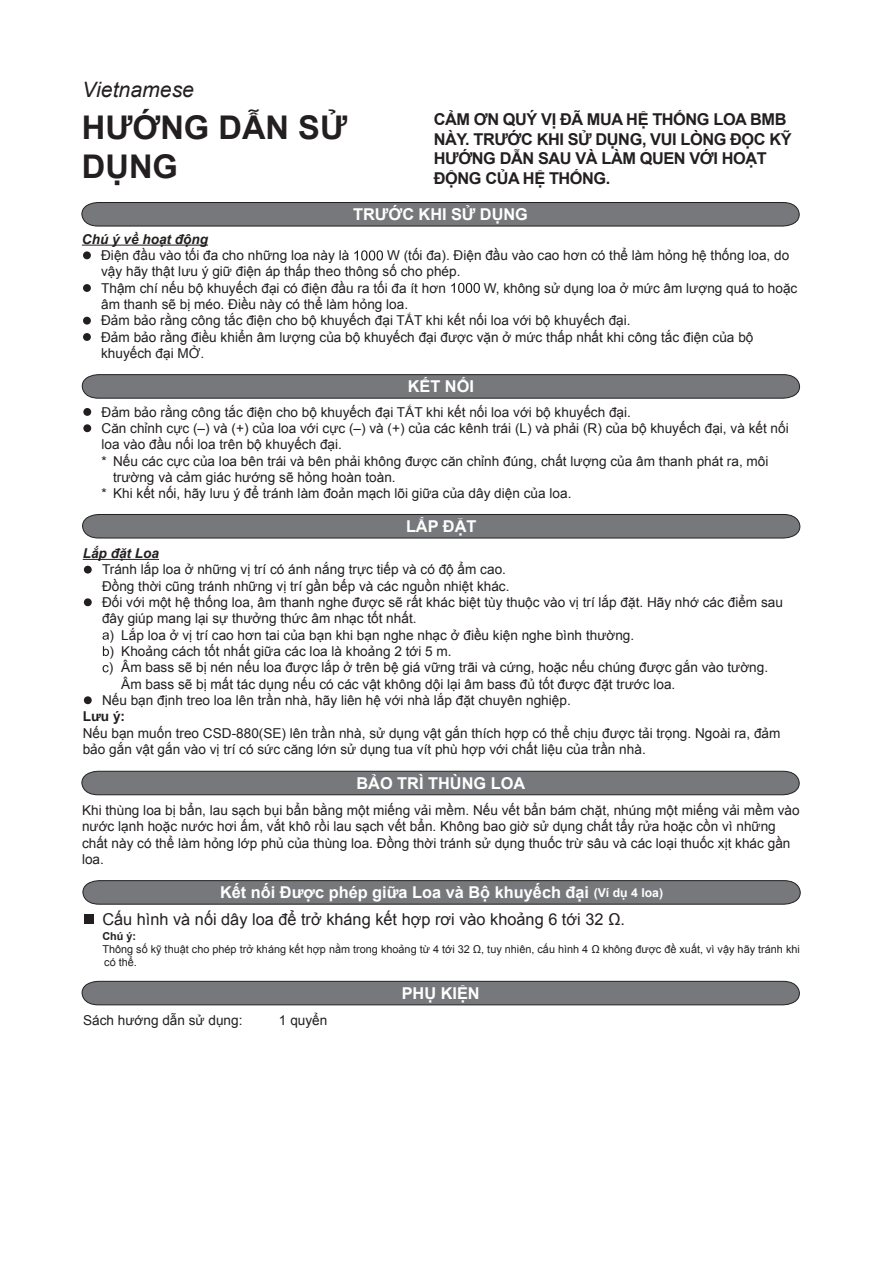
<style>
.page{position:relative;width:893px;height:1263px;background:#fff}
.page>*{position:absolute;margin:0;border:0;box-sizing:border-box;transform-origin:0 0}
.t1{font:700 32.7px/39.2px "Arial";color:#231f20}
.t2{font:italic 21.15px "Arial";color:#231f20}
.t3{font:700 16.35px/19.6px "Arial";letter-spacing:-.025em;color:#231f20}
.t4{font:16.35px/26.7px "Arial";color:#231f20}
.t5{font:700 16.35px "Arial";color:#fff}
.t6{font:13.65px/16.4px "Arial";color:#231f20}
.t7{font:italic 700 13.65px "Arial";color:#231f20}
.t8{font:700 13.65px "Arial";color:#231f20}
.t9{font:10.95px/13px "Arial";color:#231f20}
.t10{font:700 10.95px "Arial";color:#231f20}
.s1{font-weight:700;color:#fff}
.s2{font-weight:700;font-size:12.3px;color:#fff}
</style>
<div class="page">
<svg style="left:82px;top:202px;width:718px;height:24px;background:#717376"></svg>
<hr style="left:82px;top:245px;width:126px;height:1px;background:#231f20">
<svg style="left:83px;top:251px;width:8px;height:8px"></svg>
<svg style="left:83px;top:284px;width:8px;height:8px"></svg>
<svg style="left:83px;top:317px;width:8px;height:8px"></svg>
<svg style="left:83px;top:333px;width:8px;height:8px"></svg>
<svg style="left:82px;top:374px;width:718px;height:25px;background:#727376"></svg>
<svg style="left:82px;top:514px;width:718px;height:24px;background:#717376"></svg>
<svg style="left:83px;top:408px;width:8px;height:8px"></svg>
<svg style="left:83px;top:424px;width:8px;height:8px"></svg>
<hr style="left:83px;top:559px;width:76px;height:1px;background:#231f20">
<svg style="left:84px;top:566px;width:8px;height:8px"></svg>
<svg style="left:84px;top:598px;width:8px;height:8px"></svg>
<svg style="left:102px;top:632px;width:7px;height:8px"></svg>
<svg style="left:103px;top:646px;width:6px;height:10px"></svg>
<svg style="left:103px;top:665px;width:6px;height:7px"></svg>
<svg style="left:84px;top:696px;width:8px;height:8px"></svg>
<svg style="left:82px;top:771px;width:718px;height:24px;background:#727476"></svg>
<svg style="left:83px;top:880px;width:718px;height:24px;background:#727477"></svg>
<div style="left:84px;top:915px;width:10px;height:9px;background:#231f20"></div>
<svg style="left:82px;top:981px;width:718px;height:24px;background:#727376"></svg>
<svg style="left:356px;top:260px;width:26px;height:1px"></svg>
<svg style="left:354px;top:250px;width:29px;height:10px"></svg>
<svg style="left:451px;top:283px;width:29px;height:10px"></svg>
<h2 class="t2" style="left:82px;top:76px;width:114px">Vietnamese</h2>
<h1 class="t1" style="left:82px;top:109px;width:267px">HƯỚNG DẪN SỬ<br>DỤNG</h1>
<p class="t3" style="left:434px;top:110px;width:359px">CẢM ƠN QUÝ VỊ ĐÃ MUA HỆ THỐNG LOA BMB<br>NÀY. TRƯỚC KHI SỬ DỤNG, VUI LÒNG ĐỌC KỸ<br>HƯỚNG DẪN SAU VÀ LÀM QUEN VỚI HOẠT<br>ĐỘNG CỦA HỆ THỐNG.</p>
<p class="t5" style="left:353px;top:204px;width:176px">TRƯỚC KHI SỬ DỤNG</p>
<p class="t7" style="left:82px;top:230px;width:128px">Chú ý về hoạt động</p>
<p class="t6" style="left:101px;top:247px;width:698px">Điện đầu vào tối đa cho những loa này là 1200 W (tối đa). Điện đầu vào cao hơn có thể làm hỏng hệ thống loa, do vậy hãy thật lưu ý giữ điện áp thấp theo thông số cho phép.<br>Thậm chí nếu bộ khuyếch đại có điện đầu ra tối đa ít hơn 1200 W, không sử dụng loa ở mức âm lượng quá to hoặc âm thanh sẽ bị méo. Điều này có thể làm hỏng loa.<br>Đảm bảo rằng công tắc điện cho bộ khuyếch đại TẮT khi kết nối loa với bộ khuyếch đại.<br>Đảm bảo rằng điều khiển âm lượng của bộ khuyếch đại được vặn ở mức thấp nhất khi công tắc điện của bộ khuyếch đại MỞ.</p>
<p class="t5" style="left:408px;top:376px;width:68px">KẾT NỐI</p>
<p class="t6" style="left:102px;top:404px;width:531px">Đảm bảo rằng công tắc điện cho bộ khuyếch đại TẮT khi kết nối loa với bộ khuyếch đại.</p>
<p class="t6" style="left:102px;top:420px;width:689px">Căn chỉnh cực (–) và (+) của loa với cực (–) và (+) của các kênh trái (L) và phải (R) của bộ khuyếch đại, và kết nối</p>
<p class="t6" style="left:102px;top:436px;width:242px">loa vào đầu nối loa trên bộ khuyếch đại.</p>
<p class="t6" style="left:102px;top:453px;width:668px">* Nếu các cực của loa bên trái và bên phải không được căn chỉnh đúng, chất lượng của âm thanh phát ra, môi</p>
<p class="t6" style="left:113px;top:469px;width:284px">trường và cảm giác hướng sẽ hỏng hoàn toàn.</p>
<p class="t6" style="left:102px;top:485px;width:471px">* Khi kết nối, hãy lưu ý để tránh làm đoản mạch lõi giữa của dây diện của loa.</p>
<p class="t5" style="left:406px;top:516px;width:72px">LẮP ĐẶT</p>
<p class="t7" style="left:83px;top:544px;width:78px">Lắp đặt Loa</p>
<p class="t6" style="left:102px;top:561px;width:405px">Tránh lắp loa ở những vị trí có ánh nắng trực tiếp và có độ ẩm cao.</p>
<p class="t6" style="left:102px;top:578px;width:409px">Đồng thời cũng tránh những vị trí gần bếp và các nguồn nhiệt khác.</p>
<p class="t6" style="left:102px;top:594px;width:682px">Đối với một hệ thống loa, âm thanh nghe được sẽ rất khác biệt tùy thuộc vào vị trí lắp đặt. Hãy nhớ các điểm sau</p>
<p class="t6" style="left:102px;top:610px;width:316px">đây giúp mang lại sự thưởng thức âm nhạc tốt nhất.</p>
<p class="t6" style="left:110px;top:627px;width:526px">) Lắp loa ở vị trí cao hơn tai của bạn khi bạn nghe nhạc ở điều kiện nghe bình thường.</p>
<p class="t6" style="left:110px;top:643px;width:344px">) Khoảng cách tốt nhất giữa các loa là khoảng 2 tới 5 m.</p>
<p class="t6" style="left:109px;top:659px;width:661px">) Âm bass sẽ bị nén nếu loa được lắp ở trên bệ giá vững trãi và cứng, hoặc nếu chúng được gắn vào tường.</p>
<p class="t6" style="left:121px;top:676px;width:556px">Âm bass sẽ bị mất tác dụng nếu có các vật không dội lại âm bass đủ tốt được đặt trước loa.</p>
<p class="t6" style="left:102px;top:692px;width:470px">Nếu bạn định treo loa lên trần nhà, hãy liên hệ với nhà lắp đặt chuyên nghiệp.</p>
<p class="t8" style="left:83px;top:707px;width:44px">Lưu ý:</p>
<p class="t6" style="left:83px;top:725px;width:699px">Nếu bạn muốn treo CSD-880(SE) lên trần nhà, sử dụng vật gắn thích hợp có thể chịu được tải trọng. Ngoài ra, đảm bảo gắn vật gắn vào vị trí có sức căng lớn sử dụng tua vít phù hợp với chất liệu của trần nhà.</p>
<p class="t5" style="left:356px;top:772px;width:170px">BẢO TRÌ THÙNG LOA</p>
<p class="t6" style="left:82px;top:802px;width:719px">Khi thùng loa bị bẩn, lau sạch bụi bẩn bằng một miếng vải mềm. Nếu vết bẩn bám chặt, nhúng một miếng vải mềm vào nước lạnh hoặc nước hơi ấm, vắt khô rồi lau sạch vết bẩn. Không bao giờ sử dụng chất tẩy rửa hoặc cồn vì những chất này có thể làm hỏng lớp phủ của thùng loa. Đồng thời tránh sử dụng thuốc trừ sâu và các loại thuốc xịt khác gần loa.</p>
<p class="t4" style="left:102px;top:879px;width:562px;text-indent:118px"><span class="s1">Kết nối Được phép giữa Loa và Bộ khuyếch đại</span> <span class="s2">(Ví dụ 4 loa)<br></span>Cấu hình và nối dây loa để trở kháng kết hợp rơi vào khoảng 6 tới 32 Ω.</p>
<p class="t10" style="left:102px;top:929px;width:35px">Chú ý:</p>
<p class="t9" style="left:102px;top:943px;width:699px">Thông số kỹ thuật cho phép trở kháng kết hợp nằm trong khoảng từ 4 tới 32 Ω, tuy nhiên, cấu hình 4 Ω không được đề xuất, vì vậy hãy tránh khi có thể.</p>
<p class="t5" style="left:402px;top:982px;width:80px">PHỤ KIỆN</p>
<p class="t6" style="left:83px;top:1012px;width:161px">Sách hướng dẫn sử dụng:</p>
<p class="t6" style="left:279px;top:1012px;width:50px">1 quyển</p>
</div>
